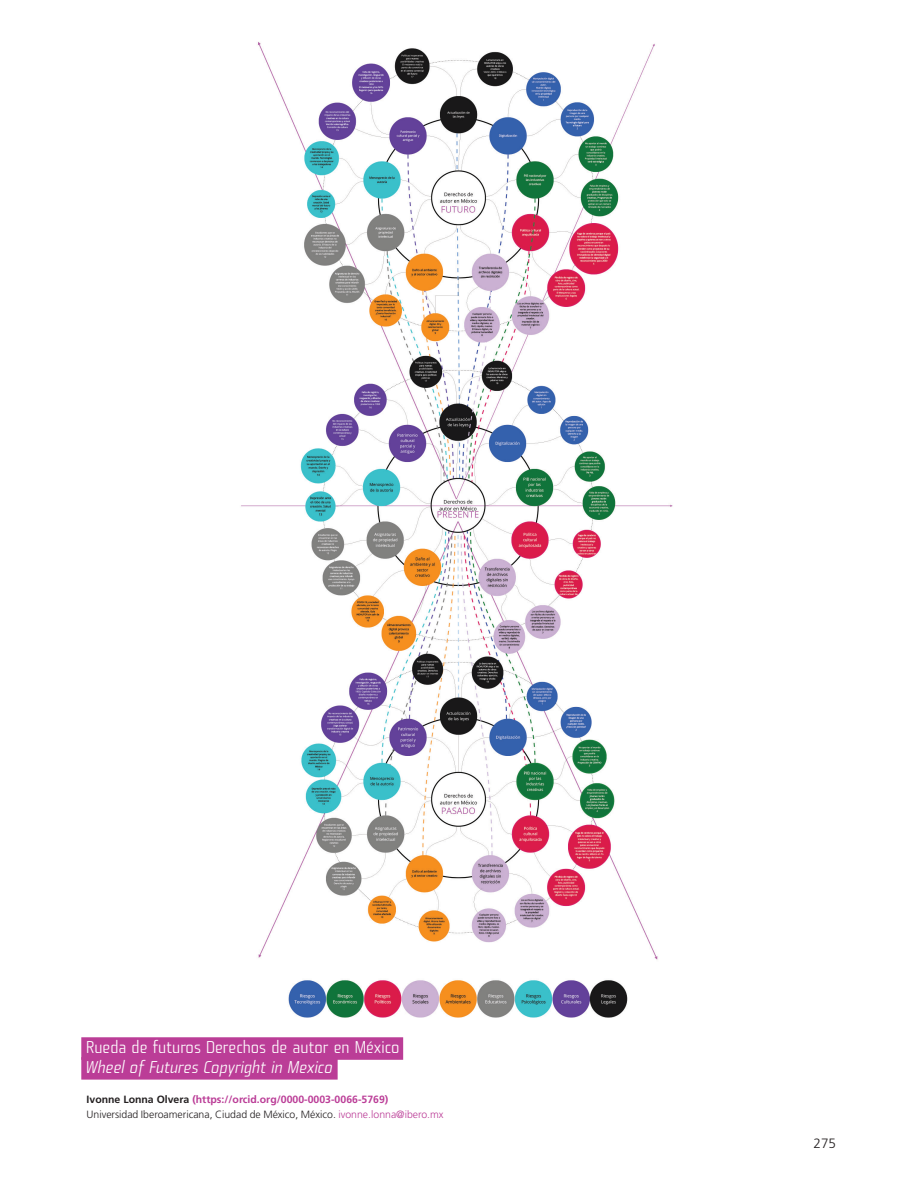
<style>
.page{position:relative;width:921px;height:1191px;background:#fff}
.page>*{position:absolute;margin:0;border:0;box-sizing:border-box;transform-origin:0 0}
.Subtitulo_Ruler{font:500 16.5px "Fishmonger K";color:#fff}
.Subtitulo_Ruler-2{font:italic 500 16.5px "Fishmonger K";color:#fff}
.t1{font:300 13.5px "Frutiger LT Std";color:#231f20}
.Citas_rosa{font:300 10.5px "Frutiger LT Std";color:#231f20}
.Citas_rosa-2{font:700 10.5px "Frutiger LT Std";color:#bb3d97}
.s1{color:#231f20}
.s2{color:#bb3d97}
</style>
<div class="page">
<img style="left:241px;top:42px;width:432px;height:975px">
<div style="left:81px;top:1037px;width:322px;height:22px;background:#bb3d97"></div>
<div style="left:81px;top:1056px;width:256px;height:23px;background:#bb3d97"></div>
<p class="Subtitulo_Ruler" style="left:86px;top:1037px;width:315px">Rueda de futuros Derechos de autor en México</p>
<p class="Subtitulo_Ruler-2" style="left:85px;top:1057px;width:248px">Wheel of Futures Copyright in Mexico</p>
<p class="Citas_rosa-2" style="left:87px;top:1093px;width:303px"><span class="s1">Ivonne Lonna Olvera</span> (https://orcid.org/0000-0003-0066-5769)</p>
<p class="Citas_rosa" style="left:86px;top:1108px;width:358px">Universidad Iberoamericana, Ciudad de México, México. <span class="s2">ivonne.lonna@ibero.mx</span></p>
<p class="t1" style="left:813px;top:1135px;width:24px">275</p>
</div>
